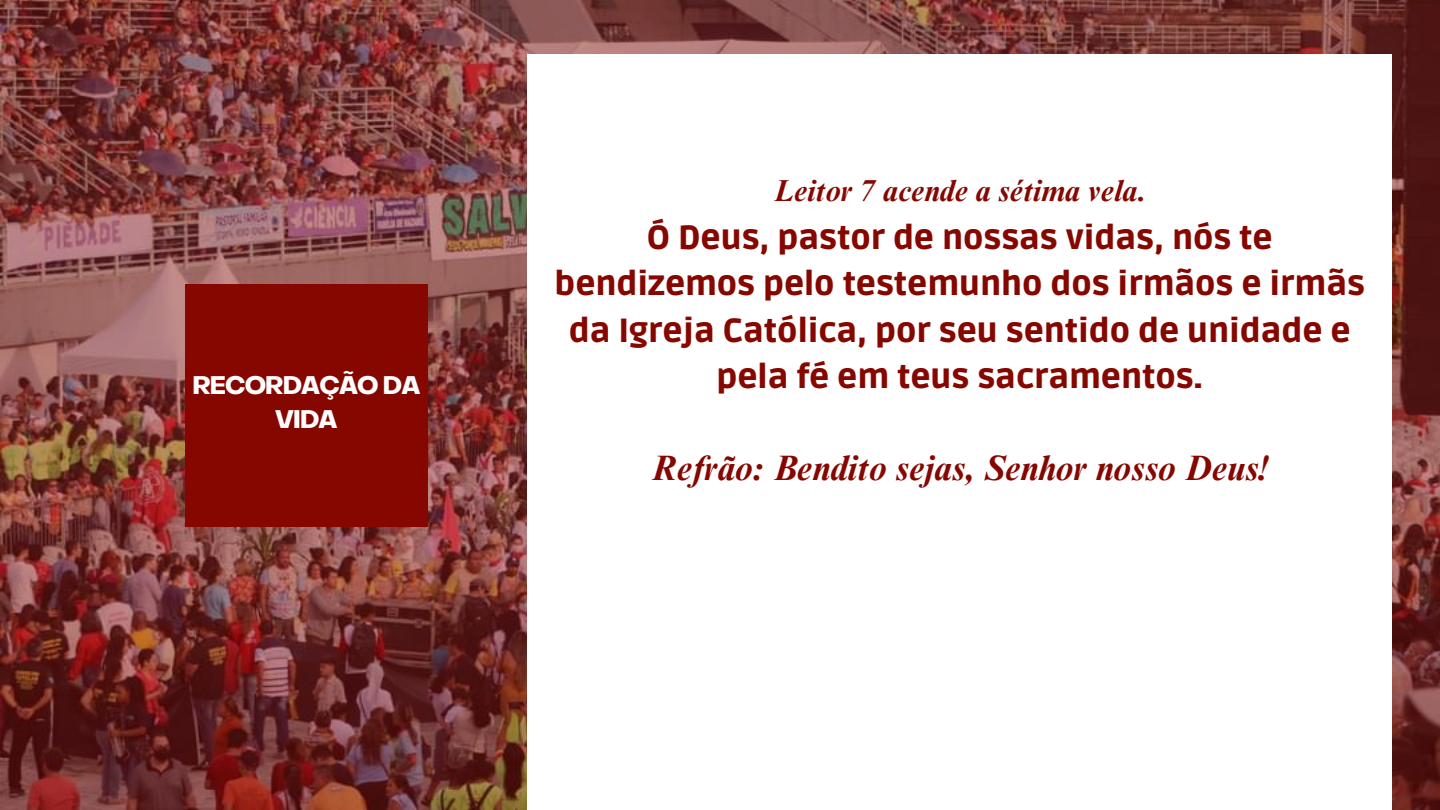
<style>
.page{position:relative;width:1440px;height:810px;background:#fff}
.page>*{position:absolute;margin:0;border:0;box-sizing:border-box;transform-origin:0 0}
.t1{font:italic 700 35.3px "Times NRMT Pro";color:#860700}
.t2{font:900 33.3px/46.5px "Ruda";color:#860700;text-align:center}
.t3{font:italic 700 30.3px "Times NRMT Pro";color:#860700}
.t4{font:700 25px/34.5px "Object Sans";letter-spacing:-.035em;color:#fff;text-align:center}
</style>
<div class="page">
<img style="left:0;top:0;width:1440px;height:810px">
<div style="left:528px;top:54px;width:864px;height:756px;background:#fff"></div>
<div style="left:185px;top:284px;width:243px;height:243px;background:#860700"></div>
<p class="t4" style="left:192px;top:370px;width:229px">RECORDAÇÃO DA<br>VIDA</p>
<p class="t3" style="left:774px;top:179px;width:373px">Leitor 7 acende a sétima vela.</p>
<p class="t2" style="left:555px;top:215px;width:812px">Ó Deus, pastor de nossas vidas, nós te bendizemos pelo testemunho dos irmãos e irmãs da Igreja Católica, por seu sentido de unidade e pela fé em teus sacramentos.</p>
<p class="t1" style="left:651px;top:455px;width:618px">Refrão: Bendito sejas, Senhor nosso Deus!</p>
</div>
